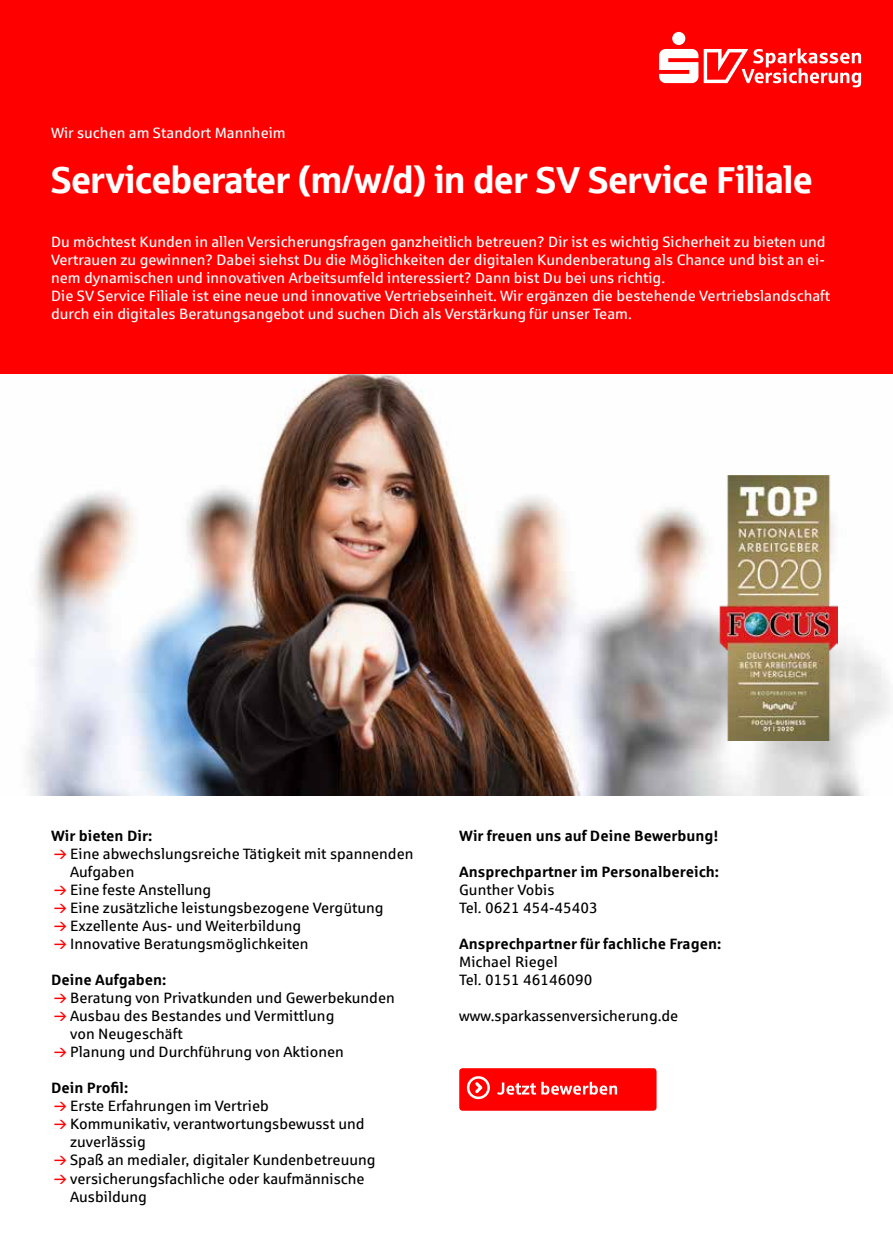
<style>
.page{position:relative;width:893px;height:1234px;background:#fff}
.page>*{position:absolute;margin:0;border:0;box-sizing:border-box;transform-origin:0 0}
.t1{font:37.5px "Sparkasse Head";color:#fff}
.t2{font:15px/18px "Sparkasse Rg";color:#000}
.t3{font:15px/18px "Sparkasse Rg";color:#fff}
.t4{font:700 15px "Sparkasse Rg";color:#000}
</style>
<div class="page">
<div style="left:0;top:0;width:893px;height:392px;background:#f00"></div>
<svg style="left:704px;top:48px;width:157px;height:39px"></svg>
<div style="left:672px;top:32px;width:13px;height:13px;background:#fff;border-radius:50%"></div>
<svg style="left:659px;top:49px;width:39px;height:34px"></svg>
<img style="left:0;top:374px;width:893px;height:421px">
<img style="left:719px;top:475px;width:118px;height:265px">
<div style="left:459px;top:1067px;width:198px;height:43px;background:#f00;border-radius:3px"></div>
<svg style="left:467px;top:1076px;width:23px;height:22px"></svg>
<svg style="left:497px;top:1081px;width:120px;height:13px"></svg>
<p class="t3" style="left:51px;top:123px;width:236px">Wir suchen am Standort Mannheim</p>
<h1 class="t1" style="left:51px;top:156px;width:763px">Serviceberater (m/w/d) in der SV Service Filiale</h1>
<p class="t3" style="left:51px;top:232px;width:781px">Du möchtest Kunden in allen Versicherungsfragen ganzheitlich betreuen? Dir ist es wichtig Sicherheit zu bieten und Vertrauen zu gewinnen? Dabei siehst Du die Möglichkeiten der digitalen Kundenberatung als Chance und bist an ei&shy;nem dynamischen und innovativen Arbeitsumfeld interessiert? Dann bist Du bei uns richtig.<br>Die SV Service Filiale ist eine neue und innovative Vertriebseinheit. Wir ergänzen die bestehende Vertriebslandschaft durch ein digitales Beratungsangebot und suchen Dich als Verstärkung für unser Team.</p>
<p class="t4" style="left:51px;top:826px;width:103px">Wir bieten Dir:</p>
<p class="t2" style="left:70px;top:844px;width:345px">Eine abwechslungsreiche Tätigkeit mit spannenden Aufgaben<br>Eine feste Anstellung<br>Eine zusätzliche leistungsbezogene Vergütung Exzellente Aus- und Weiterbildung<br>Innovative Beratungsmöglichkeiten</p>
<p class="t4" style="left:51px;top:970px;width:117px">Deine Aufgaben:</p>
<p class="t2" style="left:70px;top:988px;width:326px">Beratung von Privatkunden und Gewerbekunden Ausbau des Bestandes und Vermittlung<br>von Neugeschäft<br>Planung und Durchführung von Aktionen</p>
<p class="t4" style="left:51px;top:1078px;width:79px">Dein Profil:</p>
<p class="t2" style="left:70px;top:1096px;width:307px">Erste Erfahrungen im Vertrieb<br>Kommunikativ, verantwortungsbewusst und zuverlässig<br>Spaß an medialer, digitaler Kundenbetreuung versicherungsfachliche oder kaufmännische<br>Ausbildung</p>
<p class="t4" style="left:459px;top:826px;width:260px">Wir freuen uns auf Deine Bewerbung!</p>
<p class="t4" style="left:459px;top:862px;width:261px">Ansprechpartner im Personalbereich:</p>
<p class="t2" style="left:459px;top:880px;width:140px">Gunther Vobis<br>Tel. 0621 454-45403</p>
<p class="t4" style="left:459px;top:934px;width:264px">Ansprechpartner für fachliche Fragen:</p>
<p class="t2" style="left:459px;top:952px;width:135px">Michael Riegel<br>Tel. 0151 46146090</p>
<p class="t2" style="left:459px;top:1006px;width:221px">www.sparkassenversicherung.de</p>
</div>
